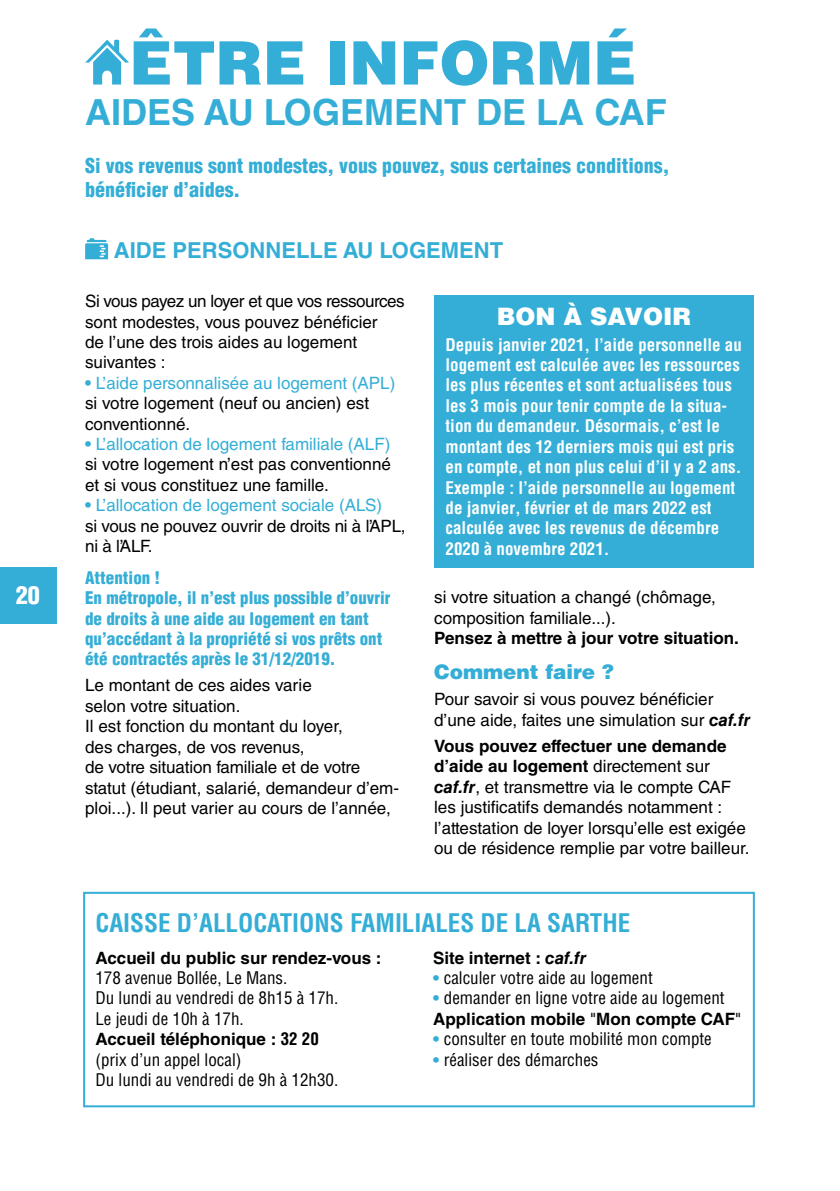
<style>
.page{position:relative;width:840px;height:1191px;background:#fff}
.page>*{position:absolute;margin:0;border:0;box-sizing:border-box;transform-origin:0 0}
.t1{font:900 60px "Helvetica LT Std";color:#34aed6}
.t2{font:700 36px "Helvetica LT Std";color:#34aed6}
.t3{font:700 condensed 25px "Helvetica LT Std";color:#34aed6}
.t4{font:900 24px "Helvetica LT Std";color:#fff}
.t5{font:900 condensed 24px "Helvetica LT Std";color:#fff}
.t6{font:700 22px "Helvetica LT Std";color:#34aed6}
.t7{font:900 condensed 20px/24px "Helvetica LT Std";color:#34aed6}
.t8{font:900 20px "Helvetica LT Std";color:#34aed6}
.t9{font:17px/20.4px "Helvetica LT Std";color:#000}
.t10{font:700 condensed 17px/20.4px "Helvetica LT Std";color:#fff}
.t11{font:condensed 17px/20.4px "Helvetica LT Std";color:#000}
.t12{font:900 condensed 17px/20.4px "Helvetica LT Std";color:#34aed6}
.t13{font:700 17px "Helvetica LT Std";color:#000}
.s1{font-weight:700;color:#34aed6}
.s2{color:#34aed6}
.s3{font-weight:700;font-style:italic}
.s4{font-weight:700}
.s5{font-weight:700;font-stretch:normal}
.s6{font-style:italic}
.s7{font-weight:700;font-stretch:normal;color:#34aed6}
.s8{font-stretch:normal}
</style>
<div class="page">
<svg style="left:85px;top:40px;width:44px;height:45px"></svg>
<div style="left:83px;top:891px;width:671px;height:216px;border:2px solid #34aed6"></div>
<svg style="left:85px;top:238px;width:23px;height:21px"></svg>
<div style="left:434px;top:295px;width:319px;height:272px;background:#34aed6"></div>
<div style="left:0;top:567px;width:57px;height:57px;background:#34aed6"></div>
<h3 class="t5" style="left:16px;top:580px;width:26px">20</h3>
<h1 class="t1" style="left:129px;top:24px;width:508px">ÊTRE INFORMÉ</h1>
<h2 class="t2" style="left:85px;top:90px;width:583px">AIDES AU LOGEMENT DE LA CAF</h2>
<p class="t7" style="left:85px;top:154px;width:585px">Si vos revenus sont modestes, vous pouvez, sous certaines conditions, bénéficier d’aides.</p>
<p class="t6" style="left:114px;top:237px;width:391px">AIDE PERSONNELLE AU LOGEMENT</p>
<p class="t9" style="left:85px;top:291px;width:321px">Si vous payez un loyer et que vos ressources sont modestes, vous pouvez bénéficier<br>de l’une des trois aides au logement suivantes :</p>
<p class="t9" style="left:85px;top:372px;width:311px"><span class="s1">•</span> <span class="s2">L’aide personnalisée au logement (APL) </span>si votre logement (neuf ou ancien) est conventionné.</p>
<p class="t9" style="left:85px;top:434px;width:307px;text-align:justify"><span class="s1">•</span> <span class="s2">L’allocation de logement familiale (ALF) </span>si votre logement n’est pas conventionné et si vous constituez une famille.</p>
<p class="t9" style="left:85px;top:495px;width:322px"><span class="s1">•</span> <span class="s2">L’allocation de logement sociale (ALS)<br></span>si vous ne pouvez ouvrir de droits ni à l’APL, ni à l’ALF.</p>
<p class="t12" style="left:85px;top:567px;width:307px">Attention !<br>En métropole, il n’est plus possible d’ouvrir de droits à une aide au logement en tant qu’accédant à la propriété si vos prêts ont été contractés après le 31/12/2019.</p>
<p class="t9" style="left:85px;top:675px;width:315px">Le montant de ces aides varie<br>selon votre situation.<br>Il est fonction du montant du loyer,<br>des charges, de vos revenus,<br>de votre situation familiale et de votre statut (étudiant, salarié, demandeur d’em&shy;ploi...). Il peut varier au cours de l’année,</p>
<h3 class="t4" style="left:496px;top:300px;width:196px">BON À SAVOIR</h3>
<p class="t10" style="left:445px;top:334px;width:298px">Depuis janvier 2021, l’aide personnelle au logement est calculée avec les ressources les plus récentes et sont actualisées tous les 3 mois pour tenir compte de la situa&shy;tion du demandeur. Désormais, c’est le montant des 12 derniers mois qui est pris en compte, et non plus celui d’il y a 2 ans.<br>Exemple : l’aide personnelle au logement de janvier, février et de mars 2022 est calculée avec les revenus de décembre 2020 à novembre 2021.</p>
<p class="t9" style="left:434px;top:587px;width:283px">si votre situation a changé (chômage, composition familiale...).</p>
<p class="t13" style="left:434px;top:627px;width:306px">Pensez à mettre à jour votre situation.</p>
<p class="t8" style="left:434px;top:659px;width:181px">Comment faire ?</p>
<p class="t9" style="left:434px;top:689px;width:317px">Pour savoir si vous pouvez bénéficier d’une aide, faites une simulation sur <span class="s3">caf.fr</span></p>
<p class="t9" style="left:434px;top:735px;width:317px"><span class="s4">Vous pouvez effectuer une demande d’aide au logement</span> directement sur <span class="s3">caf.fr</span>, et transmettre via le compte CAF les justificatifs demandés notamment : l’attestation de loyer lorsqu’elle est exigée ou de résidence remplie par votre bailleur.</p>
<h3 class="t3" style="left:95px;top:907px;width:536px">CAISSE D’ALLOCATIONS FAMILIALES DE LA SARTHE</h3>
<p class="t13" style="left:95px;top:947px;width:287px">Accueil du public sur rendez-vous :</p>
<p class="t11" style="left:95px;top:967px;width:244px">178 avenue Bollée, Le Mans.<br>Du lundi au vendredi de 8h15 à 17h.<br>Le jeudi de 10h à 17h.<br><span class="s5">Accueil téléphonique :</span> <span class="s4">32 20 </span>(prix d’un appel local)<br>Du lundi au vendredi de 9h à 12h30.</p>
<p class="t13" style="left:433px;top:947px;width:155px">Site internet : <span class="s6">caf.fr</span></p>
<p class="t11" style="left:433px;top:967px;width:221px"><span class="s7">•</span> calculer votre aide au logement</p>
<p class="t11" style="left:433px;top:988px;width:309px"><span class="s7">•</span> demander en ligne votre aide au logement<br><span class="s5">Application mobile</span> <span class="s8">"</span><span class="s5">Mon compte CAF</span><span class="s8">"</span></p>
<p class="t11" style="left:433px;top:1028px;width:280px"><span class="s7">•</span> consulter en toute mobilité mon compte</p>
<p class="t11" style="left:433px;top:1049px;width:167px"><span class="s7">•</span> réaliser des démarches</p>
</div>
